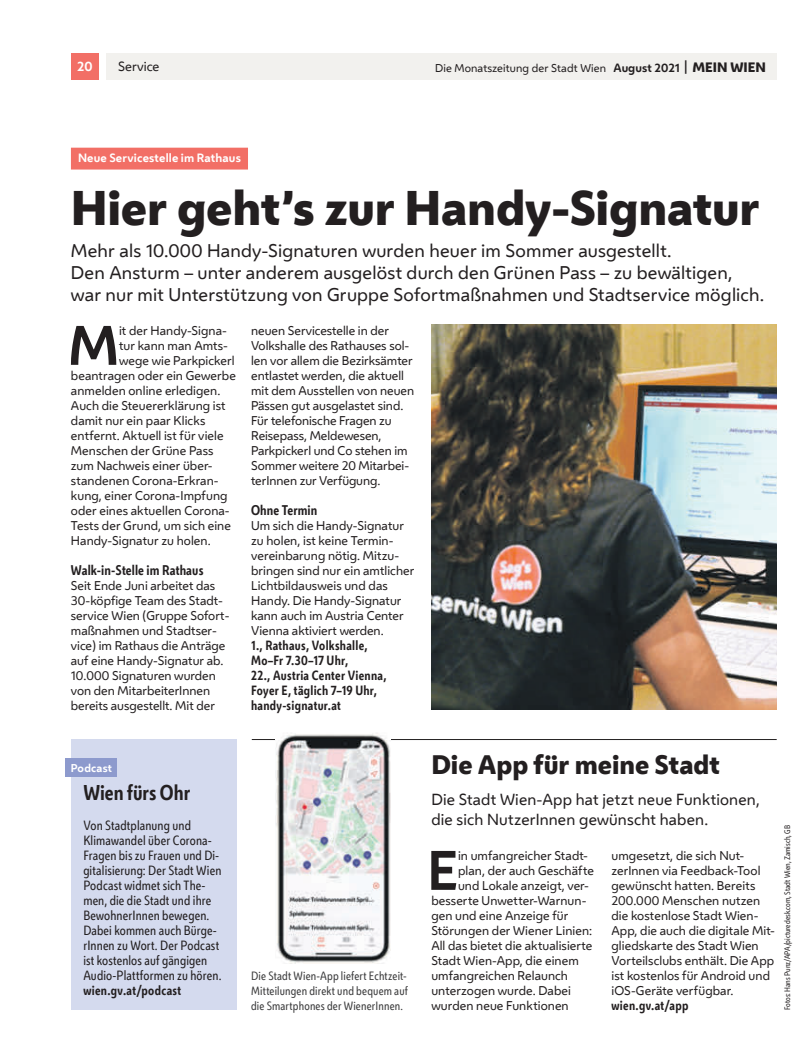
<style>
.page{position:relative;width:798px;height:1063px;background:#fff}
.page>*{position:absolute;margin:0;border:0;box-sizing:border-box;transform-origin:0 0}
.t1{font:700 51.88px "Wiener Melange";color:#231f20}
.t2{font:800 45.38px "Wiener Melange";letter-spacing:-.005em;color:#231f20}
.t3{font:800 25px "Wiener Melange";color:#231f20}
.t4{font:700 20px "Wiener Melange Cd";color:#231f20}
.t5{font:17.12px/22.1px "Wiener Melange";letter-spacing:.01em;color:#231f20}
.t6{font:15px/20px "Wiener Melange";letter-spacing:.01em;color:#231f20}
.t7{font:700 13.12px "Wiener Melange Cd";letter-spacing:.01em;color:#231f20}
.t8{font:12.5px/15px "Wiener Melange Cd";letter-spacing:.01em;color:#231f20}
.t9{font:700 12.5px/15px "Wiener Melange Cd";letter-spacing:.025em;color:#231f20}
.t10{font:12.5px "Wiener Melange";color:#231f20}
.t11{font:700 12.5px "Wiener Melange";color:#fff}
.t12{font:11.88px/15px "Wiener Melange";letter-spacing:.005em;color:#231f20}
.t13{font:11.25px/15px "Wiener Melange Cd";letter-spacing:.015em;color:#3f3f40;text-align:justify}
.t14{font:700 11.25px "Wiener Melange";letter-spacing:.015em;color:#fff}
.t15{font:10.62px "Wiener Melange";letter-spacing:.01em;color:#231f20}
.t16{font:700 10.62px "Wiener Melange";letter-spacing:.02em;color:#fff}
.t17{font:7.5px "Wiener Melange Cd";color:#231f20}
.s1{font-weight:700;font-size:11.25px}
.s2{font-size:12px}
.s3{font-weight:800;font-size:12.75px}
</style>
<div class="page">
<div style="left:106px;top:53px;width:670px;height:27px;background:#f2f1ee"></div>
<div style="left:71px;top:53px;width:28px;height:27px;background:#f26f66"></div>
<hr style="left:252px;top:739px;width:524px;height:1px;background:#231f20">
<div style="left:71px;top:740px;width:165px;height:270px;background:#d4daee"></div>
<div style="left:65px;top:758px;width:52px;height:19px;background:#8d9acd"></div>
<div style="left:71px;top:148px;width:177px;height:22px;background:#f26f66"></div>
<img style="left:431px;top:324px;width:345px;height:386px">
<img style="left:275px;top:733px;width:115px;height:230px">
<p class="t11" style="left:77px;top:58px;width:17px">20</p>
<p class="t10" style="left:118px;top:58px;width:43px">Service</p>
<p class="t15" style="left:435px;top:60px;width:332px">Die Monatszeitung der Stadt Wien <span class="s1">August 2021</span> <span class="s2">|</span> <span class="s3">MEIN WIEN</span></p>
<p class="t14" style="left:78px;top:150px;width:164px">Neue Servicestelle im Rathaus</p>
<h2 class="t2" style="left:71px;top:175px;width:690px">Hier geht’s zur Handy-Signatur</h2>
<h3 class="t5" style="left:71px;top:239px;width:694px">Mehr als 10.000 Handy-Signaturen wurden heuer im Sommer ausgestellt.<br>Den Ansturm – unter anderem ausgelöst durch den Grünen Pass – zu bewältigen, war nur mit Unterstützung von Gruppe Sofortmaßnahmen und Stadtservice möglich.</h3>
<h1 class="t1" style="left:68px;top:308px;width:52px">M</h1>
<p class="t12" style="left:119px;top:323px;width:109px">it der Handy-Signa-</p>
<p class="t12" style="left:251px;top:323px;width:164px">neuen Servicestelle in der<br>Volkshalle des Rathauses sol&shy;len vor allem die Bezirksämter entlastet werden, die aktuell mit dem Ausstellen von neuen<br>Pässen gut ausgelastet sind.<br>Für telefonische Fragen zu<br>Reisepass, Meldewesen,<br>Parkpickerl und Co stehen im<br>Sommer weitere 20 Mitarbei&shy;terInnen zur Verfügung.</p>
<p class="t7" style="left:251px;top:501px;width:68px">Ohne Termin</p>
<p class="t12" style="left:251px;top:518px;width:165px">Um sich die Handy-Signatur zu holen, ist keine Termin&shy;vereinbarung nötig. Mitzu&shy;bringen sind nur ein amtlicher<br>Lichtbildausweis und das<br>Handy. Die Handy-Signatur kann auch im Austria Center<br>Vienna aktiviert werden.</p>
<p class="t9" style="left:251px;top:637px;width:137px">1., Rathaus, Volkshalle,<br>Mo–Fr 7.30–17 Uhr,<br>22., Austria Center Vienna,<br>Foyer E, täglich 7–19 Uhr, handy-signatur.at</p>
<p class="t12" style="left:119px;top:338px;width:110px">tur kann man Amts-</p>
<p class="t12" style="left:119px;top:353px;width:117px">wege wie Parkpickerl</p>
<p class="t12" style="left:71px;top:368px;width:166px">beantragen oder ein Gewerbe</p>
<p class="t12" style="left:71px;top:383px;width:151px">anmelden online erledigen.</p>
<p class="t12" style="left:71px;top:398px;width:156px">Auch die Steuererklärung ist</p>
<p class="t12" style="left:71px;top:413px;width:136px">damit nur ein paar Klicks</p>
<p class="t12" style="left:71px;top:428px;width:154px">entfernt. Aktuell ist für viele</p>
<p class="t12" style="left:71px;top:443px;width:144px">Menschen der Grüne Pass</p>
<p class="t12" style="left:71px;top:458px;width:143px">zum Nachweis einer über-</p>
<p class="t12" style="left:71px;top:473px;width:149px">standenen Corona-Erkran-</p>
<p class="t12" style="left:71px;top:488px;width:158px">kung, einer Corona-Impfung</p>
<p class="t12" style="left:71px;top:503px;width:160px">oder eines aktuellen Corona-</p>
<p class="t12" style="left:71px;top:518px;width:161px">Tests der Grund, um sich eine</p>
<p class="t12" style="left:71px;top:533px;width:141px">Handy -Signatur zu holen.</p>
<p class="t7" style="left:71px;top:561px;width:134px">Walk-in-Stelle im Rathaus</p>
<p class="t12" style="left:71px;top:578px;width:160px">Seit Ende Juni arbeitet das<br>30-köpfige Team des Stadt&shy;service Wien (Gruppe Sofort&shy;maßnahmen und Stadtser&shy;vice) im Rathaus die Anträge auf eine Handy-Signatur ab.<br>10.000 Signaturen wurden von den MitarbeiterInnen bereits ausgestellt. Mit der</p>
<p class="t16" style="left:71px;top:760px;width:43px">Podcast</p>
<h3 class="t4" style="left:83px;top:779px;width:108px">Wien fürs Ohr</h3>
<p class="t8" style="left:83px;top:817px;width:140px">Von Stadtplanung und<br>Klimawandel über Corona-<br>Fragen bis zu Frauen und Di&shy;gitalisierung: Der Stadt Wien<br>Podcast widmet sich The&shy;men, die die Stadt und ihre<br>BewohnerInnen bewegen.<br>Dabei kommen auch Bürge&shy;rInnen zu Wort. Der Podcast ist kostenlos auf gängigen<br>Audio-Plattformen zu hören.</p>
<p class="t9" style="left:83px;top:982px;width:99px">wien.gv.at/podcast</p>
<p class="t13" style="left:251px;top:968px;width:158px">Die Stadt Wien-App liefert Echtzeit-Mitteilungen direkt und bequem auf die Smartphones der WienerInnen.</p>
<h3 class="t3" style="left:431px;top:747px;width:290px">Die App für meine Stadt</h3>
<p class="t6" style="left:431px;top:789px;width:330px">Die Stadt Wien-App hat jetzt neue Funktionen, die sich NutzerInnen gewünscht haben.</p>
<h1 class="t1" style="left:427px;top:833px;width:32px">E</h1>
<p class="t12" style="left:458px;top:848px;width:131px">in umfangreicher Stadt-</p>
<p class="t12" style="left:611px;top:848px;width:165px">umgesetzt, die sich Nut&shy;zerInnen via Feedback-Tool gewünscht hatten. Bereits<br>200.000 Menschen nutzen die kostenlose Stadt Wien-<br>App, die auch die digitale Mit&shy;gliedskarte des Stadt Wien<br>Vorteilsclubs enthält. Die App ist kostenlos für Android und iOS-Geräte verfügbar.</p>
<p class="t9" style="left:611px;top:997px;width:78px">wien.gv.at/app</p>
<p class="t12" style="left:458px;top:863px;width:137px">plan, der auch Geschäfte</p>
<p class="t12" style="left:458px;top:878px;width:132px">und Lokale anzeigt, ver-</p>
<p class="t12" style="left:431px;top:893px;width:156px">besserte Unwetter-Warnun-</p>
<p class="t12" style="left:431px;top:908px;width:138px">gen und eine Anzeige für</p>
<p class="t12" style="left:431px;top:923px;width:162px">Störungen der Wiener Linien:</p>
<p class="t12" style="left:431px;top:938px;width:163px">All das bietet die aktualisierte</p>
<p class="t12" style="left:431px;top:953px;width:149px">Stadt Wien-App, die einem</p>
<p class="t12" style="left:431px;top:968px;width:138px">umfangreichen Relaunch</p>
<p class="t12" style="left:431px;top:983px;width:141px">unterzogen wurde. Dabei</p>
<p class="t12" style="left:431px;top:998px;width:139px">wurden neue Funktionen</p>
<p class="t17" style="left:781px;top:1010px;width:186px;rotate:-90deg">Fotos: Hans Punz/APA/picturedesk.com, Stadt Wien, Zamisch, GB</p>
</div>
